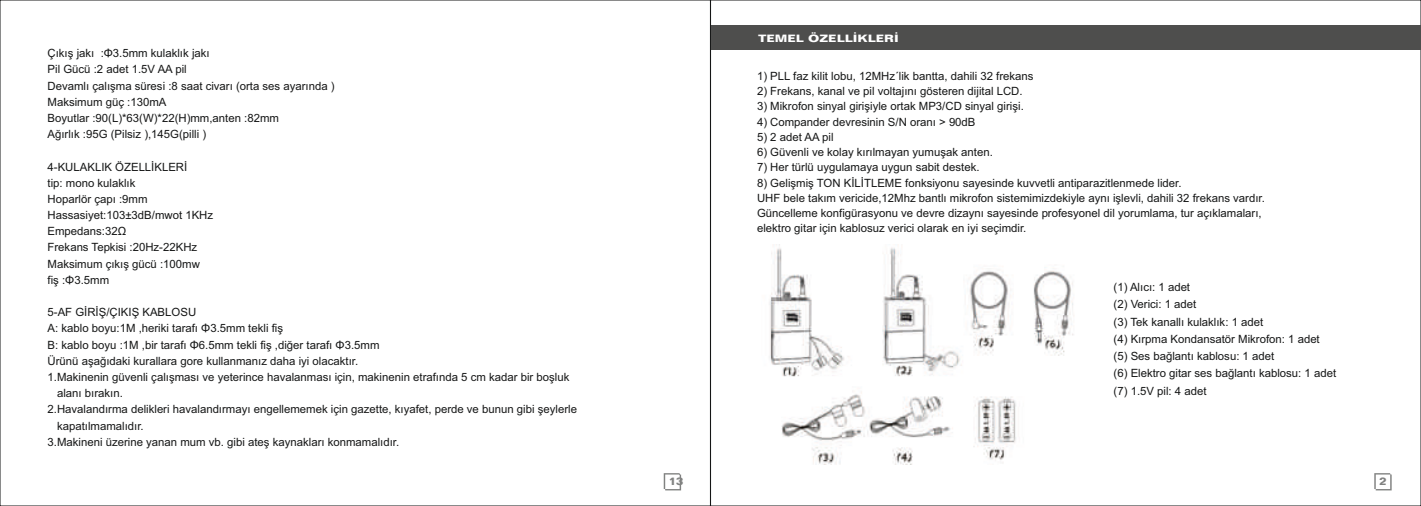
<style>
.page{position:relative;width:1421px;height:506px;background:#fff}
.page>*{position:absolute;margin:0;border:0;box-sizing:border-box;transform-origin:0 0}
.t1{font:11.38px/16.3px "Arial";color:#151616}
.t2{font:700 11.03px "Folio BT";color:#818281}
.t3{font:700 10.33px "Folio BT";color:#fff;scale:1.24 1}
</style>
<div class="page">
<svg style="left:1374px;top:473px;width:17px;height:17px"></svg>
<div style="left:710px;top:26px;width:710px;height:24px;background:#4e4e4d"></div>
<img style="left:769px;top:245px;width:305px;height:220px">
<svg style="left:663px;top:473px;width:18px;height:17px"></svg>
<p class="t1" style="left:48px;top:46px;width:288px">Çıkış jakı :Φ3.5mm kulaklık jakı<br>Pil Gücü :2 adet 1.5V AA pil<br>Devamlı çalışma süresi :8 saat civarı (orta ses ayarında )<br>Maksimum güç :130mA<br>Boyutlar :90(L)*63(W)*22(H)mm,anten :82mm<br>Ağırlık :95G (Pilsiz ),145G(pilli )</p>
<p class="t1" style="left:48px;top:159px;width:167px">4- KULAKLIK ÖZELLİKLERİ<br>tip: mono kulaklık<br>Hoparlör çapı :9mm<br>Hassasiyet:103±3dB/mwot 1KHz<br>Empedans:32Ω<br>Frekans Tepkisi :20Hz-22KHz<br>Maksimum çıkış gücü :100mw fiş :Φ3.5mm</p>
<p class="t1" style="left:48px;top:305px;width:333px">5- AF GİRİŞ/ÇIKIŞ KABLOSU<br>A: kablo boyu:1M ,heriki tarafı Φ3.5mm tekli fiş<br>B: kablo boyu :1M ,bir tarafı Φ6.5mm tekli fiş ,diğer tarafı Φ3.5mm Ürünü aşağıdaki kurallara gore kullanmanız daha iyi olacaktır.</p>
<p class="t1" style="left:57px;top:370px;width:514px;text-indent:-9px">1. Makinenin güvenli çalışması ve yeterince havalanması için, makinenin etrafında 5 cm kadar bir boşluk alanı bırakın.</p>
<p class="t1" style="left:57px;top:402px;width:521px;text-indent:-9px">2. Havalandırma delikleri havalandırmayı engellememek için gazette, kıyafet, perde ve bunun gibi şeylerle kapatılmamalıdır.</p>
<p class="t1" style="left:48px;top:435px;width:353px">3. Makineni üzerine yanan mum vb. gibi ateş kaynakları konmamalıdır.</p>
<p class="t2" style="left:669px;top:477px;width:16px">13</p>
<p class="t3" style="left:758px;top:35px;width:115px">TEMEL ÖZELLİKLERİ</p>
<p class="t1" style="left:757px;top:69px;width:278px">1) PLL faz kilit lobu, 12MHz´lik bantta, dahili 32 frekans</p>
<p class="t1" style="left:757px;top:84px;width:267px">2) Frekans, kanal ve pil voltajını gösteren dijital LCD.</p>
<p class="t1" style="left:757px;top:99px;width:268px">3) Mikrofon sinyal girişiyle ortak MP3/CD sinyal girişi.</p>
<p class="t1" style="left:757px;top:115px;width:220px">4) Compander devresinin S/N oranı &gt; 90dB</p>
<p class="t1" style="left:757px;top:130px;width:78px">5) 2 adet AA pil</p>
<p class="t1" style="left:757px;top:145px;width:237px">6) Güvenli ve kolay kırılmayan yumuşak anten.</p>
<p class="t1" style="left:757px;top:160px;width:224px">7) Her türlü uygulamaya uygun sabit destek.</p>
<p class="t1" style="left:757px;top:176px;width:509px;line-height:15.2px">8) Gelişmiş TON KİLİTLEME fonksiyonu sayesinde kuvvetli antiparazitlenmede lider.<br>UHF bele takım vericide,12Mhz bantlı mikrofon sistemimizdekiyle aynı işlevli, dahili 32 frekans vardır.<br>Güncelleme konfigürasyonu ve devre dizaynı sayesinde profesyonel dil yorumlama, tur açıklamaları, elektro gitar için kablosuz verici olarak en iyi seçimdir.</p>
<p class="t1" style="left:1113px;top:280px;width:224px;line-height:17.3px">(1) Alıcı: 1 adet<br>(2) Verici: 1 adet<br>(3) Tek kanallı kulaklık: 1 adet<br>(4) Kırpma Kondansatör Mikrofon: 1 adet (5) Ses bağlantı kablosu: 1 adet<br>(6) Elektro gitar ses bağlantı kablosu: 1 adet (7) 1.5V pil: 4 adet</p>
<p class="t2" style="left:1379px;top:477px;width:9px">2</p>
</div>
